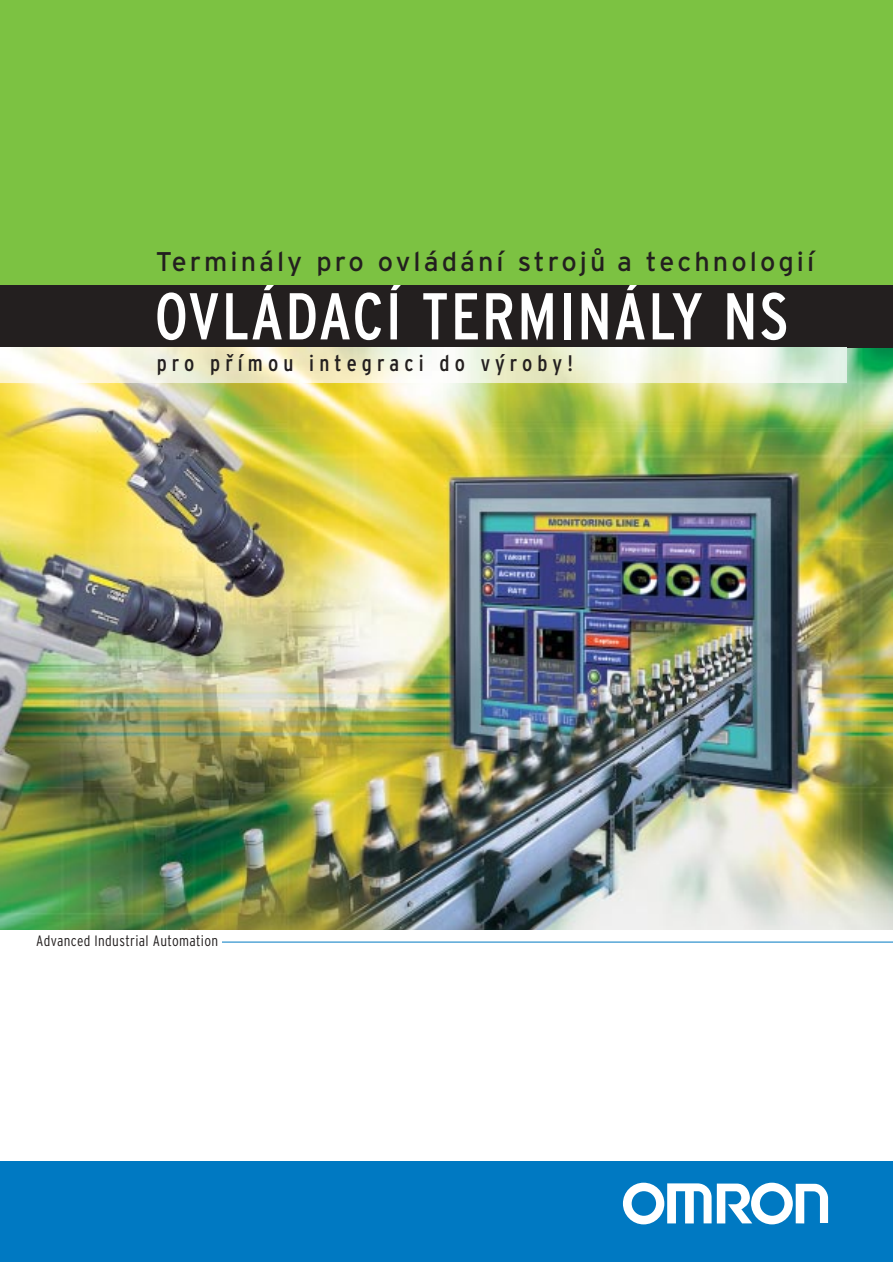
<style>
.page{position:relative;width:893px;height:1262px;background:#fff}
.page>*{position:absolute;margin:0;border:0;box-sizing:border-box;transform-origin:0 0}
.t1{font:condensed 66px "Interstate";letter-spacing:.025em;color:#fff}
.t2{font:27px "Interstate";letter-spacing:.11em;color:#231f1f}
.t3{font:condensed 22.5px "Interstate";letter-spacing:.23em;color:#231f1f}
.t4{font:300 condensed 15px "Interstate";letter-spacing:.025em;color:#231f1f}
</style>
<div class="page">
<div style="left:0;top:285px;width:892px;height:64px;background:#231f1f"></div>
<img style="left:0;top:348px;width:892px;height:581px">
<img style="left:0;top:348px;width:846px;height:35px">
<div style="left:0;top:0;width:892px;height:285px;background:#7cc242"></div>
<hr style="left:0;top:941px;width:892px;height:1px;background:#0079c2">
<div style="left:0;top:1161px;width:892px;height:100px;background:#0079c2"></div>
<svg style="left:623px;top:1182px;width:205px;height:42px"></svg>
<div style="left:0;top:932px;width:222px;height:19px;background:#fff"></div>
<p class="t2" style="left:156px;top:251px;width:660px">Terminály pro ovládání stroju˚ a technologií</p>
<h1 class="t1" style="left:154px;top:291px;width:635px">OVLÁDACÍ TERMINÁLY NS</h1>
<p class="t3" style="left:157px;top:355px;width:418px">pro prˇímou integraci do vy´roby!</p>
<p class="t4" style="left:36px;top:935px;width:183px">Advanced Industrial Automation</p>
</div>
